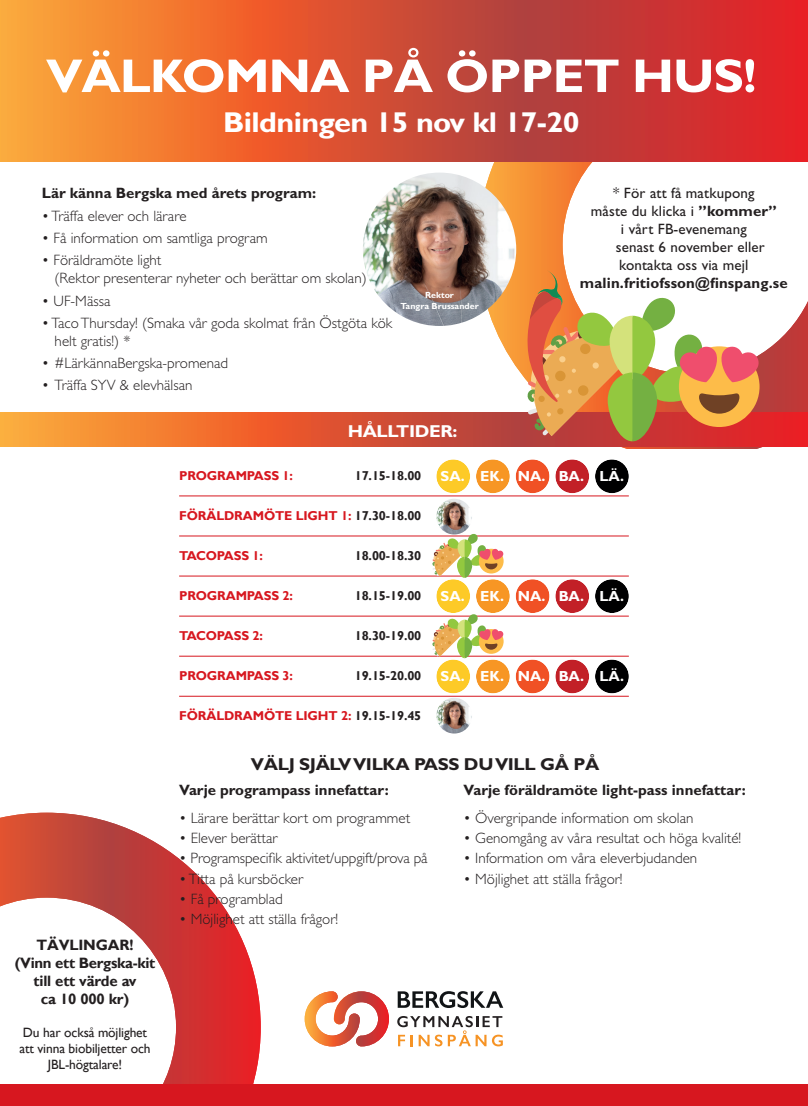
<style>
.page{position:relative;width:808px;height:1106px;background:#fff}
.page>*{position:absolute;margin:0;border:0;box-sizing:border-box;transform-origin:0 0}
.t1{font:700 47.55px "Gill Sans";letter-spacing:-.02em;color:#fff;scale:1.06 1}
.t2{font:700 28.8px "Gill Sans";letter-spacing:-.02em;color:#fff;scale:1.06 1}
.t3{font:700 17.25px "Gill Sans";letter-spacing:-.02em;color:#231f20;scale:1.06 1}
.t4{font:700 17.25px "Gill Sans";letter-spacing:-.02em;color:#fff;scale:1.06 1}
.t5{font:300 15px/18px "Gill Sans";color:#231f20}
.t6{font:700 15px "Gill Sans";color:#231f20}
.t7{font:15px "Gill Sans";letter-spacing:.01em;color:#231f20}
.t8{font:700 15px/18px "Gill Sans";letter-spacing:-.01em;color:#231f20;text-align:center}
.t9{font:700 14.7px "Gill Sans";color:#fff}
.t10{font:13.5px/16.2px "Gill Sans";letter-spacing:-.01em;color:#231f20;text-align:center}
.t11{font:700 12.9px "Gill Sans";letter-spacing:-.01em;color:#d7171f}
.t12{font:700 12.9px "Gill Sans";letter-spacing:-.01em;color:#231f20}
.t13{font:700 8.85px/10.6px "Gill Sans";color:#fff;text-align:center}
.s1{font-weight:700}
.s2{color:#231f20}
</style>
<div class="page">
<svg style="left:0;top:812px;width:261px;height:272px"></svg>
<svg style="left:478px;top:162px;width:330px;height:287px"></svg>
<svg style="left:472px;top:192px;width:26px;height:257px"></svg>
<div style="left:0;top:1084px;width:808px;height:22px;background:#d7171f"></div>
<svg style="left:0;top:0;width:808px;height:162px;background:#da5533"></svg>
<svg style="left:0;top:412px;width:808px;height:34px;background:#e06033"></svg>
<img style="left:363px;top:173px;width:153px;height:153px;border-radius:77px">
<hr style="left:807px;top:995px;width:1px;height:34px;background:#d7171f">
<svg style="left:305px;top:991px;width:84px;height:55px"></svg>
<svg style="left:398px;top:991px;width:105px;height:17px"></svg>
<svg style="left:397px;top:1016px;width:106px;height:30px"></svg>
<hr style="left:179px;top:495px;width:450px;height:1px;background:#d7171f">
<hr style="left:179px;top:576px;width:450px;height:1px;background:#d7171f">
<hr style="left:179px;top:696px;width:450px;height:1px;background:#d7171f">
<hr style="left:179px;top:536px;width:450px;height:1px;background:#d7171f">
<hr style="left:179px;top:616px;width:450px;height:1px;background:#d7171f">
<hr style="left:179px;top:656px;width:450px;height:1px;background:#d7171f">
<div style="left:476px;top:659px;width:34px;height:34px;background:#f79624;border-radius:50%"></div>
<div style="left:516px;top:659px;width:33px;height:34px;background:#f05125;border-radius:50%"></div>
<div style="left:436px;top:659px;width:34px;height:34px;background:#fdca27;border-radius:50%"></div>
<div style="left:595px;top:659px;width:34px;height:34px;background:#000001;border-radius:50%"></div>
<div style="left:555px;top:659px;width:34px;height:34px;background:#c22027;border-radius:50%"></div>
<div style="left:476px;top:579px;width:34px;height:34px;background:#f79624;border-radius:50%"></div>
<div style="left:516px;top:579px;width:33px;height:34px;background:#f05125;border-radius:50%"></div>
<div style="left:436px;top:579px;width:34px;height:34px;background:#fdca27;border-radius:50%"></div>
<div style="left:595px;top:579px;width:34px;height:34px;background:#000001;border-radius:50%"></div>
<div style="left:555px;top:579px;width:34px;height:34px;background:#c22027;border-radius:50%"></div>
<div style="left:476px;top:459px;width:34px;height:34px;background:#f79624;border-radius:50%"></div>
<div style="left:516px;top:459px;width:33px;height:34px;background:#f05125;border-radius:50%"></div>
<div style="left:436px;top:459px;width:34px;height:34px;background:#fdca27;border-radius:50%"></div>
<div style="left:595px;top:459px;width:34px;height:34px;background:#000001;border-radius:50%"></div>
<div style="left:555px;top:459px;width:34px;height:34px;background:#c22027;border-radius:50%"></div>
<img style="left:436px;top:697px;width:36px;height:36px;border-radius:18px">
<img style="left:436px;top:499px;width:36px;height:35px;border-radius:18px">
<svg style="left:432px;top:534px;width:72px;height:44px"></svg>
<svg style="left:432px;top:614px;width:72px;height:44px"></svg>
<svg style="left:528px;top:270px;width:231px;height:171px"></svg>
<h1 class="t1" style="left:46px;top:48px;width:672px">VÄLKOMNA PÅ ÖPPET HUS!</h1>
<h2 class="t2" style="left:223px;top:105px;width:338px">Bildningen 15 nov kl 17-20</h2>
<p class="t6" style="left:42px;top:184px;width:276px">Lär känna Bergska med årets program:</p>
<p class="t5" style="left:42px;top:207px;width:146px">• Träffa elever och lärare</p>
<p class="t5" style="left:42px;top:229px;width:227px">• Få information om samtliga program</p>
<p class="t5" style="left:55px;top:251px;width:314px;text-indent:-13px">• Föräldramöte light<br>(Rektor presenterar nyheter och berättar om skolan)</p>
<p class="t5" style="left:42px;top:292px;width:70px">• UF-Mässa</p>
<p class="t5" style="left:55px;top:314px;width:339px;text-indent:-13px">• Taco Thursday! (Smaka vår goda skolmat från Östgöta kök helt gratis!) *</p>
<p class="t5" style="left:42px;top:354px;width:188px">• #LärkännaBergska-promenad</p>
<p class="t5" style="left:42px;top:376px;width:152px">• Träffa SYV &amp; elevhälsan</p>
<p class="t13" style="left:400px;top:290px;width:80px">Rektor<br>Tangra Brussander</p>
<p class="t4" style="left:348px;top:421px;width:105px">HÅLLTIDER:</p>
<p class="t7" style="left:613px;top:185px;width:143px">* För att få matkupong</p>
<p class="t7" style="left:591px;top:203px;width:188px">måste du klicka i <span class="s1">”kommer”</span></p>
<p class="t7" style="left:621px;top:221px;width:127px">i vårt FB-evenemang</p>
<p class="t7" style="left:616px;top:239px;width:151px">senast 6 november eller</p>
<p class="t7" style="left:619px;top:257px;width:131px">kontakta oss via mejl</p>
<p class="t6" style="left:580px;top:274px;width:209px">malin.fritiofsson@finspang.se</p>
<p class="t11" style="left:179px;top:468px;width:115px">PROGRAMPASS 1:</p>
<p class="t12" style="left:355px;top:468px;width:68px">17.15-18.00</p>
<p class="t11" style="left:179px;top:508px;width:244px">FÖRÄLDRAMÖTE LIGHT 1: <span class="s2">17.30-18.00</span></p>
<p class="t11" style="left:179px;top:548px;width:85px">TACOPASS 1:</p>
<p class="t12" style="left:355px;top:548px;width:68px">18.00-18.30</p>
<p class="t11" style="left:179px;top:588px;width:115px">PROGRAMPASS 2:</p>
<p class="t12" style="left:355px;top:588px;width:68px">18.15-19.00</p>
<p class="t11" style="left:179px;top:628px;width:85px">TACOPASS 2:</p>
<p class="t12" style="left:355px;top:628px;width:68px">18.30-19.00</p>
<p class="t11" style="left:179px;top:668px;width:115px">PROGRAMPASS 3:</p>
<p class="t12" style="left:355px;top:668px;width:68px">19.15-20.00</p>
<p class="t11" style="left:179px;top:708px;width:244px">FÖRÄLDRAMÖTE LIGHT 2: <span class="s2">19.15-19.45</span></p>
<p class="t9" style="left:441px;top:467px;width:185px">SA. EK. NA. BA. LÄ.</p>
<p class="t9" style="left:441px;top:587px;width:185px">SA. EK. NA. BA. LÄ.</p>
<p class="t9" style="left:441px;top:668px;width:185px">SA. EK. NA. BA. LÄ.</p>
<p class="t3" style="left:251px;top:753px;width:330px">VÄLJ SJÄLV VILKA PASS DU VILL GÅ PÅ</p>
<p class="t8" style="left:15px;top:936px;width:142px">TÄVLINGAR!<br>(Vinn ett Bergska-kit till ett värde av<br>ca 10 000 kr)</p>
<p class="t10" style="left:20px;top:1024px;width:132px">Du har också möjlighet att vinna biobiljetter och<br>JBL-högtalare!</p>
<p class="t6" style="left:179px;top:781px;width:211px">Varje programpass innefattar:</p>
<p class="t5" style="left:179px;top:809px;width:233px">• Lärare berättar kort om programmet</p>
<p class="t5" style="left:179px;top:829px;width:100px">• Elever berättar</p>
<p class="t5" style="left:179px;top:849px;width:250px">• Programspecifik aktivitet/uppgift/prova på</p>
<p class="t5" style="left:179px;top:869px;width:125px">• Titta på kursböcker</p>
<p class="t5" style="left:179px;top:890px;width:105px">• Få programblad</p>
<p class="t5" style="left:179px;top:910px;width:160px">• Möjlighet att ställa frågor!</p>
<p class="t6" style="left:463px;top:781px;width:284px">Varje föräldramöte light-pass innefattar:</p>
<p class="t5" style="left:463px;top:809px;width:231px">• Övergripande information om skolan</p>
<p class="t5" style="left:463px;top:829px;width:279px">• Genomgång av våra resultat och höga kvalité!</p>
<p class="t5" style="left:463px;top:849px;width:235px">• Information om våra eleverbjudanden</p>
<p class="t5" style="left:463px;top:869px;width:160px">• Möjlighet att ställa frågor!</p>
</div>
